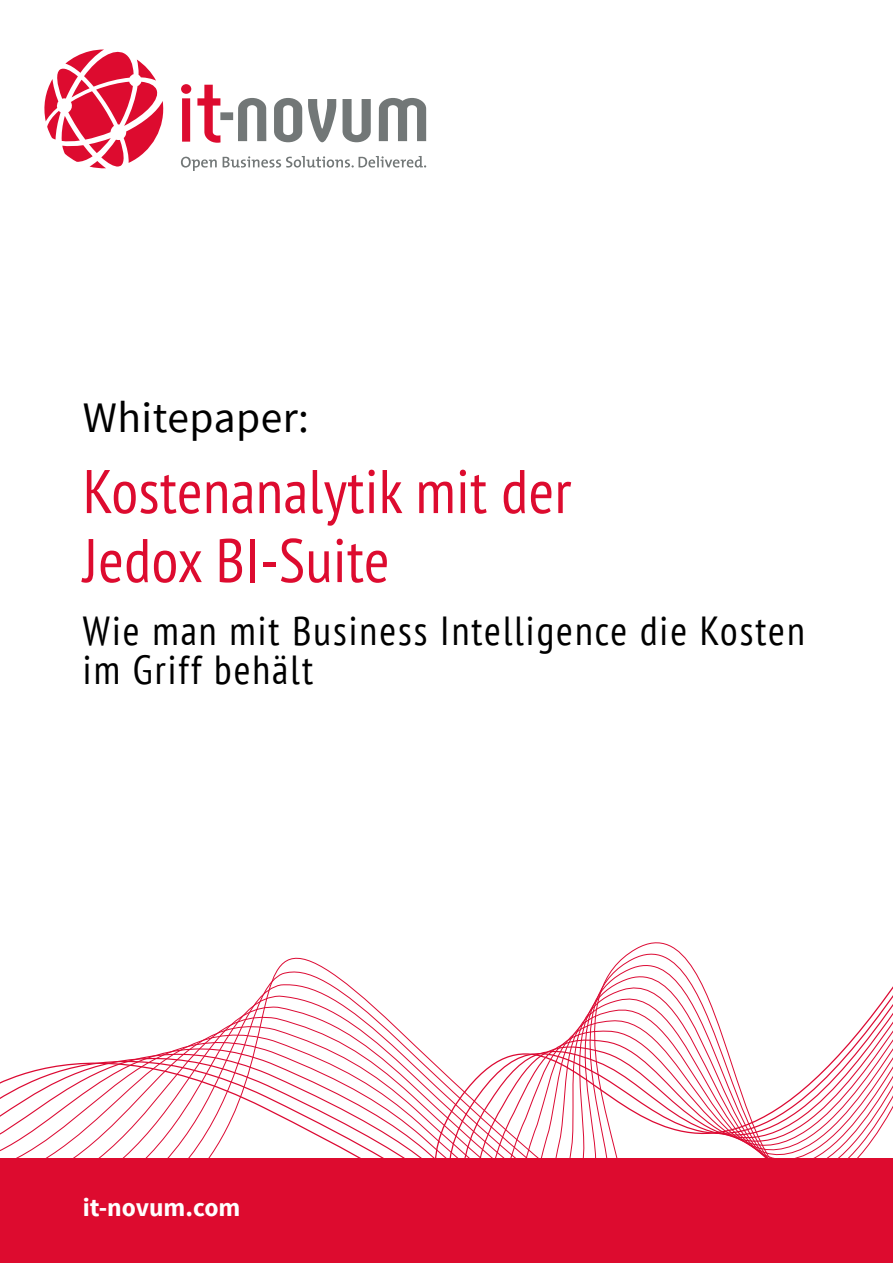
<style>
.page{position:relative;width:893px;height:1263px;background:#fff}
.page>*{position:absolute;margin:0;border:0;box-sizing:border-box;transform-origin:0 0}
.t1{font:condensed 61.5px/69px "PT Sans";letter-spacing:.01em;color:#dd0b2f}
.t2{font:43.5px "Source Sans Pro";letter-spacing:.01em;color:#000}
.t3{font:condensed 40.5px/39px "PT Sans";letter-spacing:.05em;color:#000}
.t4{font:700 25.5px "Source Sans Pro";color:#fff}
</style>
<div class="page">
<div style="left:0;top:1159px;width:893px;height:104px;background:#dd0b2f"></div>
<svg style="left:181px;top:84px;width:245px;height:59px"></svg>
<svg style="left:181px;top:156px;width:245px;height:14px"></svg>
<svg style="left:44px;top:49px;width:120px;height:119px"></svg>
<svg style="left:0;top:942px;width:893px;height:217px"></svg>
<p class="t2" style="left:83px;top:391px;width:228px">Whitepaper:</p>
<h1 class="t1" style="left:83px;top:456px;width:490px">Kostenanalytik mit der<br>Jedox BI-Suite</h1>
<p class="t3" style="left:83px;top:610px;width:723px">Wie man mit Business Intelligence die Kosten im Griff behält</p>
<p class="t4" style="left:83px;top:1191px;width:159px">it-novum.com</p>
</div>
